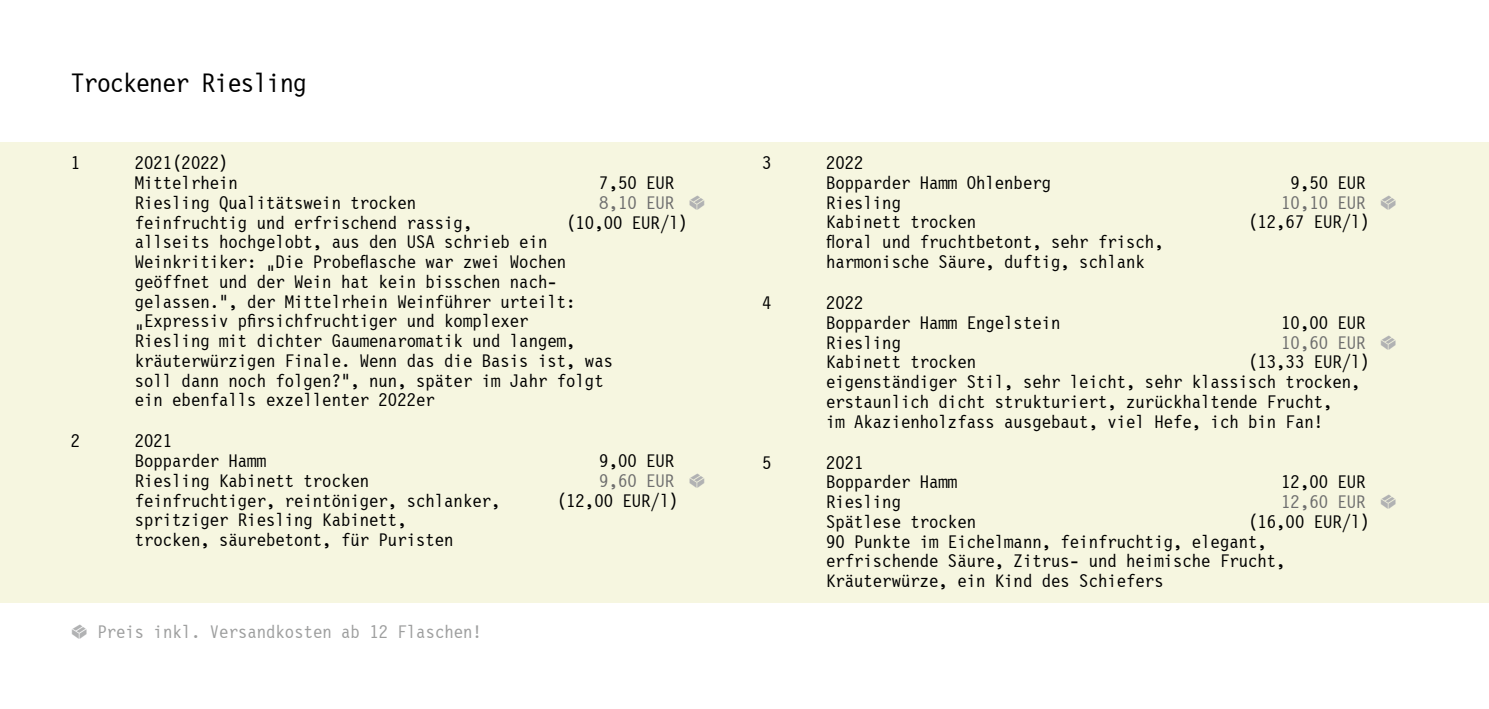
<style>
.page{position:relative;width:1489px;height:709px;background:#fff}
.page>*{position:absolute;margin:0;border:0;box-sizing:border-box;transform-origin:0 0}
.t1{font:27.5px "Letter Gothic 12 Pitch BT";letter-spacing:-.025em;color:#000}
.t2{font:18.75px/19.8px "Letter Gothic 12 Pitch BT";color:#000}
.t3{font:18.75px "Letter Gothic 12 Pitch BT";color:#6e6e6e}
.t4{font:18.75px "Letter Gothic 12 Pitch BT";color:#9e9f9f}
.s1{font-family:"Letter Gothic SWC GOV3 Regular";color:#b1b2b3}
</style>
<div class="page">
<div style="left:0;top:142px;width:1488px;height:460px;background:#f6f6e0"></div>
<hr style="left:1488px;top:142px;width:1px;height:460px;background:#f6f6e0">
<h1 class="t1" style="left:71px;top:67px;width:237px">Trockener Riesling</h1>
<p class="t2" style="left:71px;top:154px;width:11px">1</p>
<p class="t2" style="left:135px;top:154px;width:105px">2021(2022)<br>Mittelrhein</p>
<p class="t2" style="left:599px;top:173px;width:76px">7,50 EUR</p>
<p class="t2" style="left:135px;top:193px;width:283px">Riesling Qualitätswein trocken</p>
<p class="t3" style="left:599px;top:192px;width:108px">8,10 EUR <span class="s1">　</span></p>
<p class="t2" style="left:135px;top:213px;width:339px">feinfruchtig und erfrischend rassig,</p>
<p class="t2" style="left:566px;top:213px;width:123px">(10,00 EUR/l)</p>
<p class="t2" style="left:135px;top:233px;width:480px">allseits hochgelobt, aus den USA schrieb ein Weinkritiker: „Die Probeflasche war zwei Wochen geöffnet und der Wein hat kein bisschen nach&shy;gelassen.“, der Mittelrhein Weinführer urteilt: „Expressiv pfirsichfruchtiger und komplexer<br>Riesling mit dichter Gaumenaromatik und langem, kräuterwürzigen Finale. Wenn das die Basis ist, was soll dann noch folgen?“, nun, später im Jahr folgt ein ebenfalls exzellenter 2022er</p>
<p class="t2" style="left:71px;top:432px;width:11px">2</p>
<p class="t2" style="left:135px;top:432px;width:133px">2021<br>Bopparder Hamm</p>
<p class="t2" style="left:599px;top:451px;width:76px">9,00 EUR</p>
<p class="t2" style="left:135px;top:471px;width:236px">Riesling Kabinett trocken</p>
<p class="t3" style="left:599px;top:470px;width:108px">9,60 EUR <span class="s1">　</span></p>
<p class="t2" style="left:135px;top:491px;width:367px">feinfruchtiger, reintöniger, schlanker,</p>
<p class="t2" style="left:557px;top:491px;width:123px">(12,00 EUR/l)</p>
<p class="t2" style="left:135px;top:511px;width:320px">spritziger Riesling Kabinett, trocken, säurebetont, für Puristen</p>
<p class="t4" style="left:71px;top:621px;width:412px"><span class="s1">　</span> Preis inkl. Versandkosten ab 12 Flaschen!</p>
<p class="t2" style="left:762px;top:154px;width:11px">3</p>
<p class="t2" style="left:826px;top:154px;width:226px">2022<br>Bopparder Hamm Ohlenberg</p>
<p class="t2" style="left:1290px;top:173px;width:76px">9,50 EUR</p>
<p class="t2" style="left:826px;top:193px;width:76px">Riesling</p>
<p class="t3" style="left:1281px;top:192px;width:117px">10,10 EUR <span class="s1">　</span></p>
<p class="t2" style="left:826px;top:213px;width:151px">Kabinett trocken</p>
<p class="t2" style="left:1247px;top:213px;width:123px">(12,67 EUR/l)</p>
<p class="t2" style="left:826px;top:233px;width:339px">floral und fruchtbetont, sehr frisch, harmonische Säure, duftig, schlank</p>
<p class="t2" style="left:762px;top:293px;width:11px">4</p>
<p class="t2" style="left:826px;top:293px;width:236px">2022<br>Bopparder Hamm Engelstein</p>
<p class="t2" style="left:1281px;top:313px;width:86px">10,00 EUR</p>
<p class="t2" style="left:826px;top:333px;width:76px">Riesling</p>
<p class="t3" style="left:1281px;top:332px;width:117px">10,60 EUR <span class="s1">　</span></p>
<p class="t2" style="left:826px;top:353px;width:151px">Kabinett trocken</p>
<p class="t2" style="left:826px;top:353px;width:545px;text-indent:422px">(13,33 EUR/l) eigenständiger Stil, sehr leicht, sehr klassisch trocken, erstaunlich dicht strukturiert, zurückhaltende Frucht,<br>im Akazienholzfass ausgebaut, viel Hefe, ich bin Fan!</p>
<p class="t2" style="left:762px;top:453px;width:11px">5</p>
<p class="t2" style="left:826px;top:453px;width:133px">2021<br>Bopparder Hamm</p>
<p class="t2" style="left:1281px;top:473px;width:86px">12,00 EUR</p>
<p class="t2" style="left:826px;top:492px;width:76px">Riesling</p>
<p class="t3" style="left:1281px;top:491px;width:117px">12,60 EUR <span class="s1">　</span></p>
<p class="t2" style="left:826px;top:512px;width:151px">Spätlese trocken</p>
<p class="t2" style="left:826px;top:512px;width:545px;text-indent:422px">(16,00 EUR/l)<br>90 Punkte im Eichelmann, feinfruchtig, elegant, erfrischende Säure, Zitrus- und heimische Frucht, Kräuterwürze, ein Kind des Schiefers</p>
</div>
